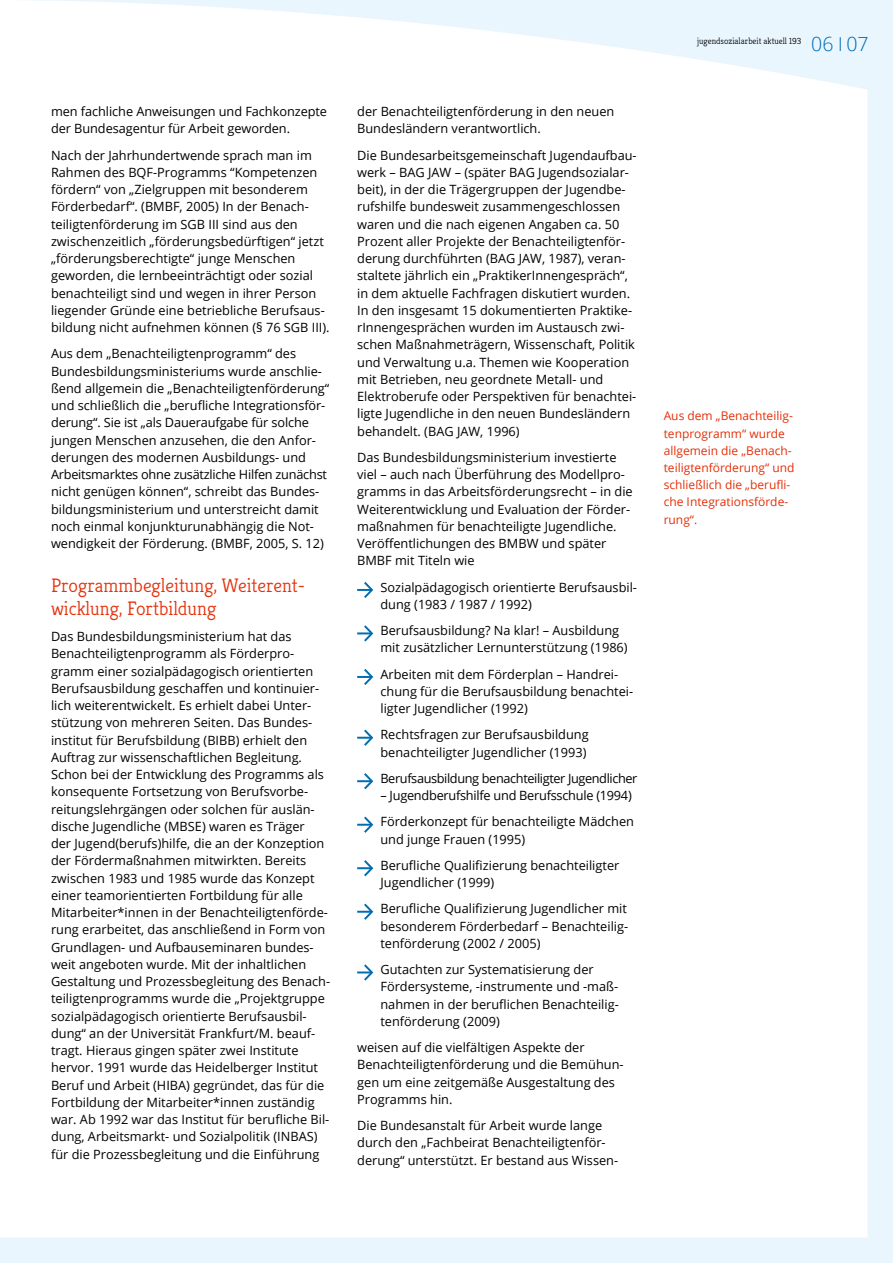
<style>
.page{position:relative;width:893px;height:1263px;background:#eaf6fe}
.page>*{position:absolute;margin:0;border:0;box-sizing:border-box;transform-origin:0 0}
.t1{font:300 19.5px/22.5px "Kreon";color:#e63009}
.t2{font:300 19.5px "Open Sans";color:#006cb1}
.t3{font:12.75px/17.2px "Open Sans";color:#000}
.t4{font:12.75px "Open Sans";letter-spacing:-.03em;color:#000}
.t5{font:12px/17.2px "Open Sans";color:#e63009}
.t6{font:300 8.85px "Kreon";color:#000}
.s1{font-size:9px}
</style>
<div class="page">
<div style="left:1px;top:0;width:866px;height:1237px;background:#fff"></div>
<svg style="left:0;top:0;width:1px;height:1237px"></svg>
<svg style="left:840px;top:37px;width:1px;height:14px"></svg>
<svg style="left:357px;top:580px;width:18px;height:20px"></svg>
<svg style="left:357px;top:623px;width:18px;height:21px"></svg>
<svg style="left:357px;top:667px;width:18px;height:20px"></svg>
<svg style="left:357px;top:727px;width:18px;height:21px"></svg>
<svg style="left:357px;top:771px;width:18px;height:20px"></svg>
<svg style="left:357px;top:814px;width:18px;height:21px"></svg>
<svg style="left:357px;top:858px;width:18px;height:20px"></svg>
<svg style="left:357px;top:901px;width:18px;height:21px"></svg>
<svg style="left:357px;top:962px;width:18px;height:21px"></svg>
<p class="t3" style="left:51px;top:102px;width:278px">men fachliche Anweisungen und Fachkonzepte der Bundesagentur für Arbeit geworden.</p>
<p class="t3" style="left:51px;top:146px;width:280px">Nach der Jahrhundertwende sprach man im Rahmen des BQF-Programms “Kompetenzen fördern“ von „Zielgruppen mit besonderem Förderbedarf“. (BMBF, 2005) In der Benach&shy;teiligtenförderung im SGB III sind aus den zwischenzeitlich „förderungsbedürftigen“ jetzt „förderungsberechtigte“ junge Menschen geworden, die lernbeeinträchtigt oder sozial benachteiligt sind und wegen in ihrer Person liegender Gründe eine betriebliche Berufsaus&shy;bildung nicht aufnehmen können (§ 76 SGB III).</p>
<p class="t3" style="left:51px;top:345px;width:280px">Aus dem „Benachteiligtenprogramm“ des Bundesbildungsministeriums wurde anschlie&shy;ßend allgemein die „Benachteiligtenförderung“ und schließlich die „berufliche Integrationsför&shy;derung“. Sie ist „als Daueraufgabe für solche jungen Menschen anzusehen, die den Anfor&shy;derungen des modernen Ausbildungs- und Arbeitsmarktes ohne zusätzliche Hilfen zunächst nicht genügen können“, schreibt das Bundes&shy;bildungsministerium und unterstreicht damit noch einmal konjunkturunabhängig die Not&shy;wendigkeit der Förderung. (BMBF, 2005, S. 12)</p>
<h1 class="t1" style="left:51px;top:575px;width:256px">Programmbegleitung, Weiterent&shy;wicklung, Fortbildung</h1>
<p class="t3" style="left:51px;top:627px;width:281px">Das Bundesbildungsministerium hat das Benachteiligtenprogramm als Förderpro&shy;gramm einer sozialpädagogisch orientierten Berufsausbildung geschaffen und kontinuier&shy;lich weiterentwickelt. Es erhielt dabei Unter&shy;stützung von mehreren Seiten. Das Bundes&shy;institut für Berufsbildung (BIBB) erhielt den Auftrag zur wissenschaftlichen Begleitung.<br>Schon bei der Entwicklung des Programms als konsequente Fortsetzung von Berufsvorbe&shy;reitungslehrgängen oder solchen für auslän&shy;dische Jugendliche (MBSE) waren es Träger<br>der Jugend(berufs)hilfe, die an der Konzeption der Fördermaßnahmen mitwirkten. Bereits zwischen 1983 und 1985 wurde das Konzept einer teamorientierten Fortbildung für alle Mitarbeiter*innen in der Benachteiligtenförde&shy;rung erarbeitet, das anschließend in Form von Grundlagen- und Aufbauseminaren bundes&shy;weit angeboten wurde. Mit der inhaltlichen Gestaltung und Prozessbegleitung des Benach&shy;teiligtenprogramms wurde die „Projektgruppe sozialpädagogisch orientierte Berufsausbil&shy;dung“ an der Universität Frankfurt/M. beauf&shy;tragt. Hieraus gingen später zwei Institute hervor. 1991 wurde das Heidelberger Institut Beruf und Arbeit (HIBA) gegründet, das für die Fortbildung der Mitarbeiter*innen zuständig war. Ab 1992 war das Institut für berufliche Bil&shy;dung, Arbeitsmarkt- und Sozialpolitik (INBAS) für die Prozessbegleitung und die Einführung</p>
<p class="t3" style="left:357px;top:103px;width:259px">der Benachteiligtenförderung in den neuen<br>Bundesländern verantwortlich.</p>
<p class="t3" style="left:357px;top:146px;width:281px">Die Bundesarbeitsgemeinschaft Jugendaufbau&shy;werk – BAG JAW – (später BAG Jugendsozialar&shy;beit), in der die Trägergruppen der Jugendbe&shy;rufshilfe bundesweit zusammengeschlossen waren und die nach eigenen Angaben ca. 50<br>Prozent aller Projekte der Benachteiligtenför&shy;derung durchführten (BAG JAW, 1987), veran&shy;staltete jährlich ein „PraktikerInnengespräch“, in dem aktuelle Fachfragen diskutiert wurden.<br>In den insgesamt 15 dokumentierten Praktike&shy;rInnengesprächen wurden im Austausch zwi&shy;schen Maßnahmeträgern, Wissenschaft, Politik und Verwaltung u.a. Themen wie Kooperation mit Betrieben, neu geordnete Metall- und Elektroberufe oder Perspektiven für benachtei&shy;ligte Jugendliche in den neuen Bundesländern behandelt. (BAG JAW, 1996)</p>
<p class="t3" style="left:357px;top:448px;width:277px">Das Bundesbildungsministerium investierte viel – auch nach Überführung des Modellpro&shy;gramms in das Arbeitsförderungsrecht – in die Weiterentwicklung und Evaluation der Förder&shy;maßnahmen für benachteiligte Jugendliche.<br>Veröffentlichungen des BMBW und später BMBF mit Titeln wie</p>
<p class="t3" style="left:380px;top:578px;width:258px">Sozialpädagogisch orientierte Berufsausbil&shy;dung (1983 / 1987 / 1992)</p>
<p class="t3" style="left:380px;top:621px;width:249px">Berufsausbildung? Na klar! – Ausbildung mit zusätzlicher Lernunterstützung (1986)</p>
<p class="t3" style="left:380px;top:665px;width:254px">Arbeiten mit dem Förderplan – Handrei&shy;chung für die Berufsausbildung benachtei&shy;ligter Jugendlicher (1992)</p>
<p class="t3" style="left:380px;top:726px;width:210px">Rechtsfragen zur Berufsausbildung benachteiligter Jugendlicher (1993)</p>
<p class="t4" style="left:380px;top:769px;width:259px">Berufsausbildung benachteiligter Jugendlicher</p>
<p class="t3" style="left:380px;top:782px;width:255px;line-height:26.2px">– Jugendberufshilfe und Berufsschule (1994)<br>Förderkonzept für benachteiligte Mädchen</p>
<p class="t3" style="left:380px;top:825px;width:240px;line-height:26.2px">und junge Frauen (1995)<br>Berufliche Qualifizierung benachteiligter</p>
<p class="t3" style="left:380px;top:869px;width:248px;line-height:26.2px">Jugendlicher (1999)<br>Berufliche Qualifizierung Jugendlicher mit</p>
<p class="t3" style="left:380px;top:917px;width:249px">besonderem Förderbedarf – Benachteilig&shy;tenförderung (2002 / 2005)</p>
<p class="t3" style="left:380px;top:960px;width:240px">Gutachten zur Systematisierung der Fördersysteme, -instrumente und -maß&shy;nahmen in der beruflichen Benachteilig&shy;tenförderung (2009)</p>
<p class="t3" style="left:357px;top:1038px;width:268px">weisen auf die vielfältigen Aspekte der Benachteiligtenförderung und die Bemühun&shy;gen um eine zeitgemäße Ausgestaltung des Programms hin.</p>
<p class="t3" style="left:357px;top:1116px;width:262px">Die Bundesanstalt für Arbeit wurde lange durch den „Fachbeirat Benachteiligtenför&shy;derung“ unterstützt. Er bestand aus Wissen-</p>
<p class="t6" style="left:697px;top:36px;width:106px">jugends<span class="s1">ozialar</span>beit aktuell 193</p>
<h1 class="t2" style="left:811px;top:31px;width:59px">06 07</h1>
<p class="t5" style="left:664px;top:407px;width:132px">Aus dem „Benachteilig&shy;tenprogramm“ wurde allgemein die „Benach&shy;teiligtenförderung“ und schließlich die „berufli&shy;che Integrationsförde&shy;rung“.</p>
</div>
